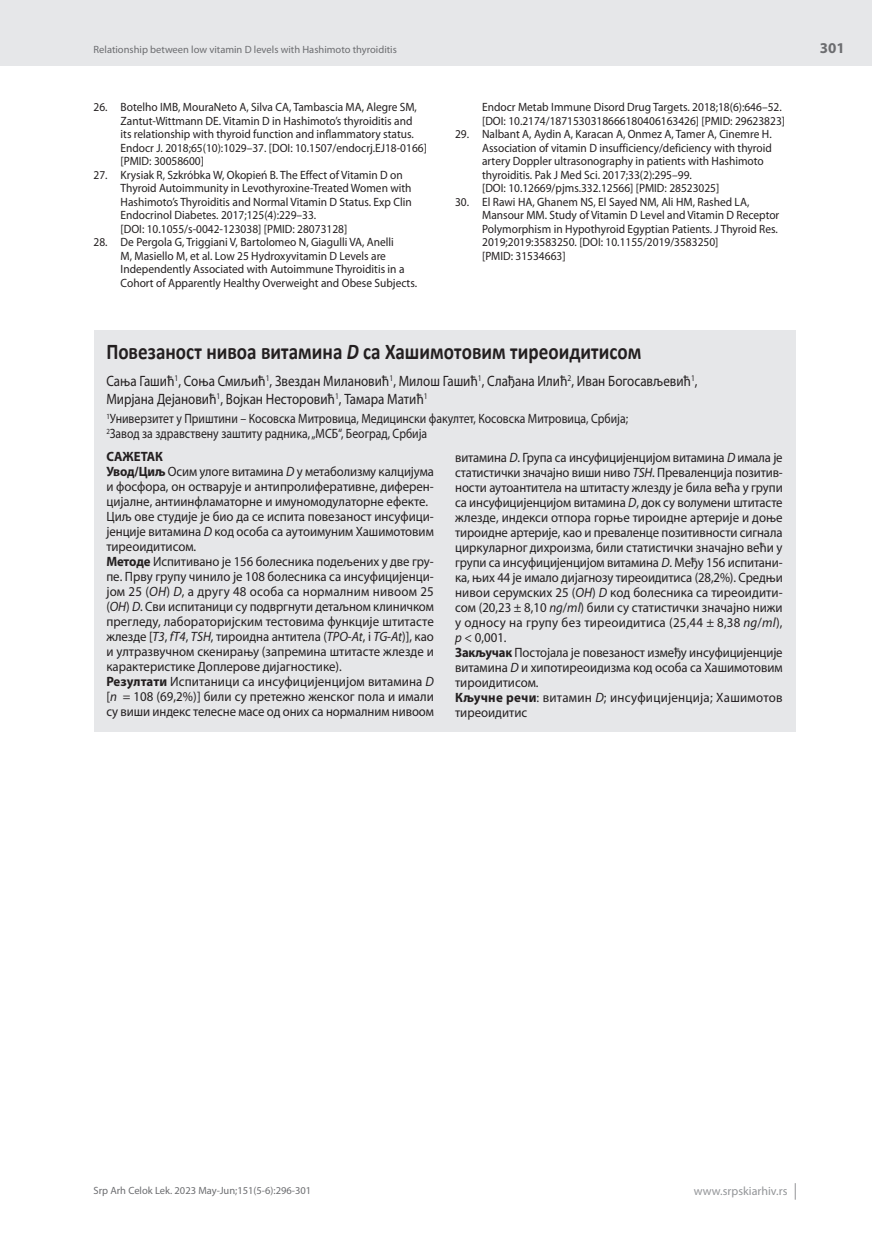
<style>
.page{position:relative;width:872px;height:1234px;background:#fff}
.page>*{position:absolute;margin:0;border:0;box-sizing:border-box;transform-origin:0 0}
.t1{font:700 22.5px "Calibri";color:#231f20;scale:.85 1}
.t2{font:15px/18px "Myriad Pro";color:#231f20;scale:.87 1}
.t3{font:700 15px "Myriad Pro";color:#6c6d70}
.t4{font:13.5px/15px "Myriad Pro";letter-spacing:-.005em;color:#231f20;scale:.94 1}
.t5{font:13.5px/15px "Myriad Pro";letter-spacing:-.005em;color:#231f20;scale:.87 1}
.t6{font:12px/13.5px "Myriad Pro";color:#231f20;scale:.95 1}
.t7{font:12px "Myriad Pro";color:#939598}
.t8{font:10.5px "Myriad Pro";color:#6c6d70}
.s1{font-style:italic}
.s2{font-weight:700}
</style>
<div class="page">
<div style="left:0;top:0;width:872px;height:66px;background:#e6e7e9"></div>
<svg style="left:795px;top:1183px;width:1px;height:16px"></svg>
<div style="left:94px;top:330px;width:701px;height:401px;background:#e6e7e9"></div>
<p class="t8" style="left:94px;top:43px;width:305px">Relationship between low vitamin D levels with Hashimoto thyroiditis</p>
<p class="t6" style="left:121px;top:100px;width:324px;text-indent:-27px">26. Botelho IMB, MouraNeto A, Silva CA, Tambascia MA, Alegre SM, Zantut-Wittmann DE. Vitamin D in Hashimoto’s thyroiditis and<br>its relationship with thyroid function and inflammatory status.<br>Endocr J. 2018;65(10):1029–37. [DOI: 10.1507/endocrj.EJ18-0166] [PMID: 30058600]</p>
<p class="t6" style="left:121px;top:168px;width:308px;text-indent:-27px">27. Krysiak R, Szkróbka W, Okopień B. The Effect of Vitamin D on Thyroid Autoimmunity in Levothyroxine-Treated Women with Hashimoto’s Thyroiditis and Normal Vitamin D Status. Exp Clin Endocrinol Diabetes. 2017;125(4):229–33.<br>[DOI: 10.1055/s-0042-123038] [PMID: 28073128]</p>
<p class="t6" style="left:121px;top:235px;width:314px;text-indent:-27px">28. De Pergola G, Triggiani V, Bartolomeo N, Giagulli VA, Anelli<br>M, Masiello M, et al. Low 25 Hydroxyvitamin D Levels are Independently Associated with Autoimmune Thyroiditis in a Cohort of Apparently Healthy Overweight and Obese Subjects.</p>
<p class="t6" style="left:482px;top:100px;width:320px">Endocr Metab Immune Disord Drug Targets. 2018;18(6):646–52. [DOI: 10.2174/1871530318666180406163426] [PMID: 29623823]</p>
<p class="t6" style="left:482px;top:127px;width:306px;text-indent:-27px">29. Nalbant A, Aydin A, Karacan A, Onmez A, Tamer A, Cinemre H.<br>Association of vitamin D insufficiency/deficiency with thyroid artery Doppler ultrasonography in patients with Hashimoto thyroiditis. Pak J Med Sci. 2017;33(2):295–99.<br>[DOI: 10.12669/pjms.332.12566] [PMID: 28523025]</p>
<p class="t6" style="left:482px;top:195px;width:314px;text-indent:-27px">30. El Rawi HA, Ghanem NS, El Sayed NM, Ali HM, Rashed LA, Mansour MM. Study of Vitamin D Level and Vitamin D Receptor Polymorphism in Hypothyroid Egyptian Patients. J Thyroid Res.<br>2019;2019:3583250. [DOI: 10.1155/2019/3583250]<br>[PMID: 31534663]</p>
<h1 class="t1" style="left:106px;top:336px;width:631px">Повезаност нивоа витамина <span class="s1">D</span> са Хашимотовим тиреоидитисом</h1>
<p class="t2" style="left:106px;top:371px;width:681px">Сања Гашић<sup>1</sup>, Соња Смиљић<sup>1</sup>, Звездан Милановић<sup>1</sup>, Милош Гашић<sup>1</sup>, Слађана Илић<sup>2</sup>, Иван Богосављевић<sup>1</sup>,<br>Мирјана Дејановић<sup>1</sup>, Војкан Несторовић<sup>1</sup>, Тамара Матић<sup>1</sup></p>
<p class="t5" style="left:106px;top:411px;width:601px"><sup>1</sup>Универзитет у Приштини – Косовска Митровица, Медицински факултет, Косовска Митровица, Србија;<br><sup>2</sup>Завод за здравствену заштиту радника, „МСБ“, Београд, Србија</p>
<p class="t4" style="left:106px;top:449px;width:350px"><span class="s2">САЖЕТАК<br>Увод/Циљ</span> Осим улоге витамина <span class="s1">D</span> у метаболизму калцијума и фосфора, он остварује и антипролиферативне, диферен&shy;цијалне, антиинфламаторне и имуномодулаторне ефекте.<br>Циљ ове студије је био да се испита повезаност инсуфици&shy;јенције витамина <span class="s1">D</span> код особа са аутоимуним Хашимотовим тиреоидитисом.<br><span class="s2">Методе</span> Испитивано је 156 болесника подељених у две гру&shy;пе. Прву групу чинило је 108 болесника са инсуфицијенци&shy;јом 25 (<span class="s1">OH</span>) <span class="s1">D</span>, а другу 48 особа са нормалним нивоом 25 (<span class="s1">OH</span>) <span class="s1">D</span>. Сви испитаници су подвргнути детаљном клиничком прегледу, лабораторијским тестовима функције штитасте жлезде [<span class="s1">T3</span>, <span class="s1">fT4</span>, <span class="s1">TSH</span>, тироидна антитела (<span class="s1">TPO</span>-<span class="s1">At</span>, i <span class="s1">TG</span>-<span class="s1">At</span>)], као и ултразвучном скенирању (запремина штитасте жлезде и карактеристике Доплерове дијагностике).<br><span class="s2">Резултати</span> Испитаници са инсуфицијенцијом витамина <span class="s1">D </span>[<span class="s1">n</span> = 108 (69,2%)] били су претежно женског пола и имали су виши индекс телесне масе од оних са нормалним нивоом</p>
<p class="t4" style="left:455px;top:450px;width:350px">витамина <span class="s1">D</span>. Група са инсуфицијенцијом витамина <span class="s1">D</span> имала је статистички значајно виши ниво <span class="s1">TSH</span>. Преваленција позитив&shy;ности аутоантитела на штитасту жлезду је била већа у групи са инсуфицијенцијом витамина <span class="s1">D</span>, док су волумени штитасте жлезде, индекси отпора горње тироидне артерије и доње тироидне артерије, као и преваленце позитивности сигнала циркуларног дихроизма, били статистички значајно већи у групи са инсуфицијенцијом витамина <span class="s1">D</span>. Међу 156 испитани&shy;ка, њих 44 је имало дијагнозу тиреоидитиса (28,2%). Средњи нивои серумских 25 (<span class="s1">OH</span>) <span class="s1">D</span> код болесника са тиреоидити&shy;сом (20,23 ± 8,10 <span class="s1">ng</span>/<span class="s1">ml</span>) били су статистички значајно нижи у односу на групу без тиреоидитиса (25,44 ± 8,38 <span class="s1">ng</span>/<span class="s1">ml</span>), <span class="s1">p</span> &lt; 0,001.<br><span class="s2">Закључак</span> Постојала је повезаност између инсуфицијенције витамина <span class="s1">D</span> и хипотиреоидизма код особа са Хашимотовим тироидитисом.<br><span class="s2">Кључне речи</span>: витамин <span class="s1">D</span>; инсуфицијенција; Хашимотов тиреоидитис</p>
<p class="t3" style="left:820px;top:38px;width:26px">301</p>
<p class="t8" style="left:94px;top:1184px;width:219px">Srp Arh Celok Lek. 2023 May-Jun;151(5-6):296-301</p>
<p class="t7" style="left:694px;top:1183px;width:95px">www.srpskiarhiv.rs</p>
</div>
